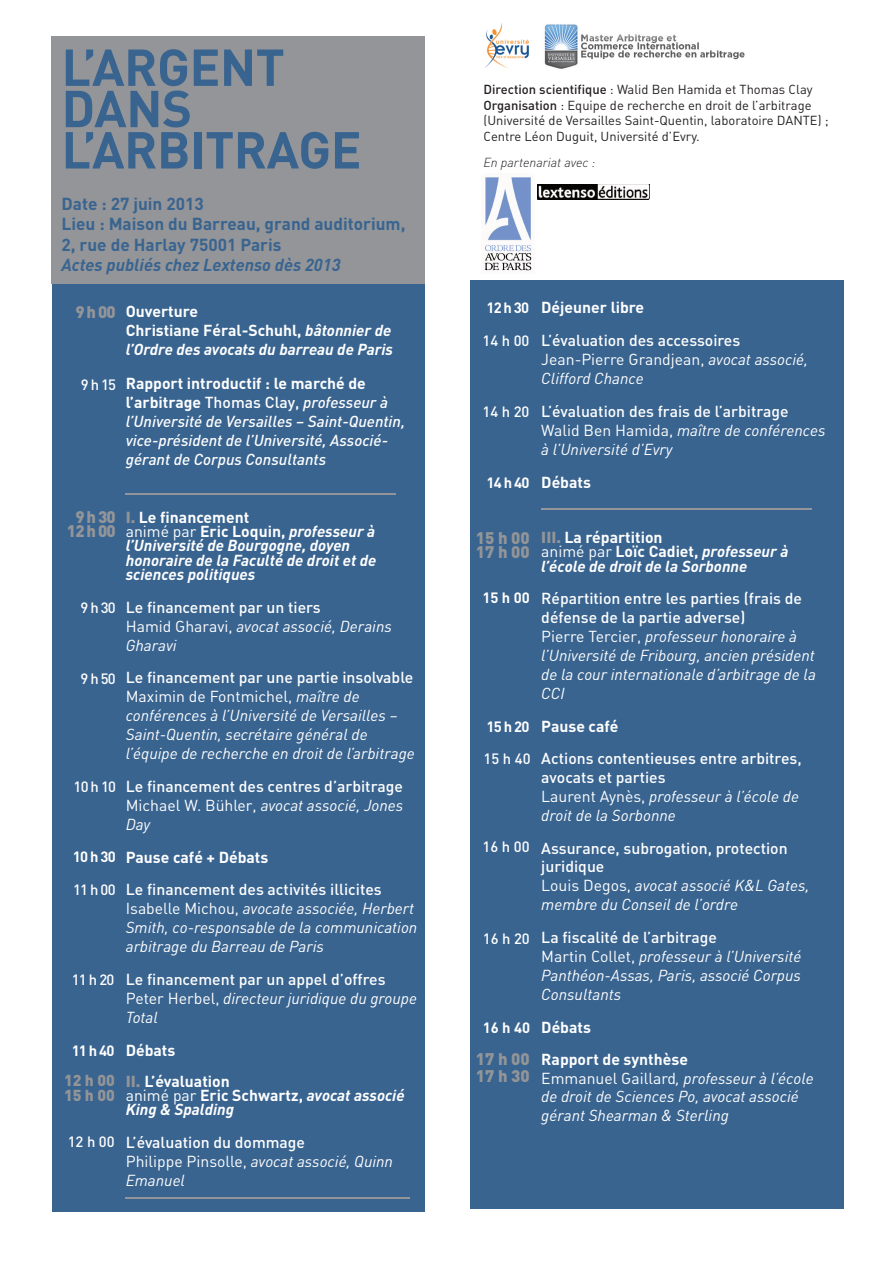
<style>
.page{position:relative;width:893px;height:1263px;background:#fff}
.page>*{position:absolute;margin:0;border:0;box-sizing:border-box;transform-origin:0 0}
.t1{font:700 51.15px/41.2px "DIN";letter-spacing:-.01em;color:#396490}
.t2{font:700 17.25px/20.7px "DIN";color:#396490}
.t3{font:italic 700 17.25px "DIN";color:#396490}
.t4{font:900 16.65px/14.4px "DIN";color:#939598}
.t5{font:900 16.65px/14.4px "DIN";letter-spacing:.12em;color:#939598;text-align:center}
.t6{font:italic 15.75px/18.9px "DIN";color:#fff}
.t7{font:italic 700 15.75px/14.4px "DIN";color:#fff}
.t8{font:500 15.75px/19px "DIN";color:#fff}
.t9{font:italic 500 15.75px/19px "DIN";color:#fff}
.t10{font:700 15.75px/30.9px "DIN";color:#fff}
.t11{font:15.75px "DIN Regular Alternate";color:#fff}
.t12{font:900 15.75px/14.4px "DIN";color:#939598}
.t13{font:500 14.85px "DIN";color:#fff}
.t14{font:700 14.85px "DIN";color:#fff}
.t15{font:12.9px/15.6px "DIN Regular Alternate";color:#231f20}
.t16{font:italic 300 12.9px "DIN";color:#231f20}
.s1{font-style:normal}
.s2{font-weight:700;font-style:normal}
.s3{font-weight:900;font-style:normal;color:#939598}
.s4{font-family:"DIN Regular Alternate";font-weight:400;font-style:normal}
.s5{font-weight:500;font-style:normal}
.s6{font-family:"DIN Regular Alternate";font-style:normal}
.s7{font-family:"DIN";font-style:italic}
.s8{font-family:"DIN Regular Alternate";font-weight:400}
.s9{font-weight:400;font-style:italic}
.s10{font-weight:900;color:#939598}
.s11{font-family:"DIN";font-weight:500}
</style>
<div class="page">
<div style="left:52px;top:44px;width:372px;height:1167px;background:#396490"></div>
<div style="left:52px;top:36px;width:373px;height:247px;background:#939598"></div>
<div style="left:470px;top:281px;width:373px;height:928px;background:#396490"></div>
<hr style="left:126px;top:493px;width:270px;height:2px;background:#939598">
<hr style="left:541px;top:508px;width:270px;height:2px;background:#939598">
<img style="left:544px;top:24px;width:201px;height:45px">
<img style="left:484px;top:177px;width:48px;height:94px">
<img style="left:538px;top:185px;width:111px;height:14px">
<hr style="left:126px;top:1197px;width:284px;height:2px;background:#939598">
<img style="left:485px;top:24px;width:44px;height:44px">
<h1 class="t1" style="left:62px;top:45px;width:302px">L’ARGENT<br>DANS<br>L’ARBITRAGE</h1>
<p class="t2" style="left:62px;top:192px;width:345px">Date : 27 juin 2013<br>Lieu : Maison du Barreau, grand auditorium,<br>2, rue de Harlay 75001 Paris</p>
<p class="t3" style="left:62px;top:254px;width:281px">Actes publiés chez Lextenso dès 2013</p>
<p class="t4" style="left:75px;top:304px;width:42px">9h00</p>
<p class="t7" style="left:126px;top:301px;width:269px;line-height:19.2px"><span class="s1">Ouverture<br>Christiane Féral-Schuhl,</span> bâtonnier de l’Ordre des avocats du barreau de Paris</p>
<p class="t9" style="left:126px;top:374px;width:281px"><span class="s2">Rapport introductif : le marché de l’arbitrage</span> <span class="s1">Thomas Clay,</span> professeur à l’Université de Versailles – Saint-Quentin, vice-président de l’Université, Associé&shy;gérant de Corpus Consultants</p>
<p class="t13" style="left:81px;top:376px;width:37px">9h15</p>
<p class="t5" style="left:67px;top:509px;width:50px">9h30<br>12h00</p>
<p class="t13" style="left:80px;top:598px;width:37px">9h30</p>
<p class="t13" style="left:80px;top:669px;width:37px">9h50</p>
<p class="t13" style="left:74px;top:777px;width:44px">10h10</p>
<p class="t14" style="left:73px;top:846px;width:44px">10h30</p>
<p class="t13" style="left:73px;top:880px;width:44px">11h00</p>
<p class="t13" style="left:72px;top:970px;width:44px">11h20</p>
<p class="t14" style="left:72px;top:1040px;width:44px">11h40</p>
<p class="t12" style="left:64px;top:1072px;width:52px">12 h 00<br>15 h 00</p>
<p class="t13" style="left:68px;top:1132px;width:49px">12 h 00</p>
<p class="t7" style="left:126px;top:509px;width:252px"><span class="s3">I.</span> <span class="s1">Le financement<br></span><span class="s4">animé par</span> <span class="s1">Eric Loquin,</span> professeur à l’Université de Bourgogne, doyen honoraire de la Faculté de droit et de sciences politiques</p>
<p class="t6" style="left:126px;top:597px;width:268px"><span class="s5">Le financement par un tiers<br></span><span class="s6">Hamid Gharavi,</span> avocat associé, Derains<br>Gharavi</p>
<p class="t8" style="left:126px;top:667px;width:289px">Le financement par une partie insolvable</p>
<p class="t11" style="left:126px;top:687px;width:235px">Maximin de Fontmichel, <span class="s7">maître de</span></p>
<p class="t6" style="left:126px;top:706px;width:290px">conférences à l’Université de Versailles –<br>Saint-Quentin, secrétaire général de l’équipe de recherche en droit de l’arbitrage</p>
<p class="t8" style="left:126px;top:776px;width:279px;text-align:justify">Le financement des centres d’arbitrage <span class="s8">Michael W. Bühler,</span> <span class="s9">avocat associé, Jones Day</span></p>
<p class="t10" style="left:126px;top:841px;width:144px">Pause café + Débats</p>
<p class="t6" style="left:126px;top:880px;width:293px"><span class="s5">Le financement des activités illicites </span><span class="s6">Isabelle Michou,</span> avocate associée, Herbert Smith, co-responsable de la communication arbitrage du Barreau de Paris</p>
<p class="t8" style="left:126px;top:969px;width:293px">Le financement par un appel d’offres<br><span class="s8">Peter Herbel,</span> <span class="s9">directeur juridique du groupe<br>Total</span></p>
<p class="t10" style="left:126px;top:1034px;width:105px">Débats<br><span class="s10">II.</span> L’évaluation</p>
<p class="t7" style="left:126px;top:1087px;width:280px"><span class="s4">animé par</span> <span class="s1">Eric Schwartz,</span> avocat associé<br>King &amp; Spalding</p>
<p class="t6" style="left:126px;top:1132px;width:269px"><span class="s5">L’évaluation du dommage<br></span><span class="s6">Philippe Pinsolle,</span> avocat associé, Quinn<br>Emanuel</p>
<p class="t15" style="left:483px;top:82px;width:347px"><span class="s11">Direction scientifique</span> : Walid Ben Hamida et Thomas Clay <span class="s11">Organisation</span> : Equipe de recherche en droit de l’arbitrage (Université de Versailles Saint-Quentin, laboratoire DANTE) ; Centre Léon Duguit, Université d’Evry.</p>
<p class="t16" style="left:483px;top:154px;width:113px">En partenariat avec :</p>
<p class="t14" style="left:486px;top:298px;width:44px">12h30</p>
<p class="t13" style="left:482px;top:331px;width:49px">14 h 00</p>
<p class="t13" style="left:482px;top:402px;width:49px">14 h 20</p>
<p class="t14" style="left:487px;top:473px;width:44px">14h40</p>
<p class="t10" style="left:541px;top:292px;width:104px">Déjeuner libre</p>
<p class="t8" style="left:541px;top:330px;width:200px">L’évaluation des accessoires</p>
<p class="t11" style="left:541px;top:349px;width:268px">Jean-Pierre Grandjean, <span class="s7">avocat associé,</span></p>
<p class="t6" style="left:541px;top:369px;width:104px">Clifford Chance</p>
<p class="t6" style="left:541px;top:401px;width:286px"><span class="s5">L’évaluation des frais de l’arbitrage<br></span><span class="s6">Walid Ben Hamida,</span> maître de conférences à l’Université d’Evry</p>
<p class="t10" style="left:541px;top:466px;width:51px">Débats</p>
<p class="t4" style="left:476px;top:530px;width:55px">15 h 00<br>17 h 00</p>
<p class="t14" style="left:482px;top:588px;width:49px">15 h 00</p>
<p class="t14" style="left:487px;top:717px;width:44px">15h20</p>
<p class="t13" style="left:484px;top:749px;width:49px">15 h 40</p>
<p class="t13" style="left:483px;top:837px;width:49px">16 h 00</p>
<p class="t13" style="left:483px;top:929px;width:49px">16 h 20</p>
<p class="t14" style="left:483px;top:1018px;width:49px">16 h 40</p>
<p class="t4" style="left:476px;top:1050px;width:55px;line-height:17.1px">17 h 00<br>17 h 30</p>
<p class="t7" style="left:541px;top:529px;width:249px"><span class="s3">III.</span> <span class="s1">La répartition<br></span><span class="s4">animé par</span> <span class="s1">Loïc Cadiet,</span> professeur à l’école de droit de la Sorbonne</p>
<p class="t6" style="left:541px;top:589px;width:276px"><span class="s5">Répartition entre les parties (frais de défense de la partie adverse)<br></span><span class="s6">Pierre Tercier,</span> professeur honoraire à l’Université de Fribourg, ancien président de la cour internationale d’arbitrage de la CCI</p>
<p class="t10" style="left:541px;top:710px;width:79px">Pause café</p>
<p class="t8" style="left:541px;top:748px;width:262px">Actions contentieuses entre arbitres, avocats et parties<br><span class="s8">Laurent Aynès,</span> <span class="s9">professeur à l’école de droit de la Sorbonne</span></p>
<p class="t6" style="left:541px;top:838px;width:270px"><span class="s5">Assurance, subrogation, protection juridique<br></span><span class="s6">Louis Degos,</span> avocat associé K&amp;L Gates, membre du Conseil de l’ordre</p>
<p class="t6" style="left:541px;top:927px;width:262px"><span class="s5">La fiscalité de l’arbitrage<br></span><span class="s6">Martin Collet,</span> professeur à l’Université<br>Panthéon-Assas, Paris, associé Corpus<br>Consultants</p>
<p class="t10" style="left:541px;top:1010px;width:148px;line-height:32.4px">Débats<br>Rapport de synthèse</p>
<p class="t6" style="left:541px;top:1068px;width:274px"><span class="s6">Emmanuel Gaillard</span>, professeur à l’école de droit de Sciences Po, avocat associé gérant Shearman &amp; Sterling</p>
</div>
